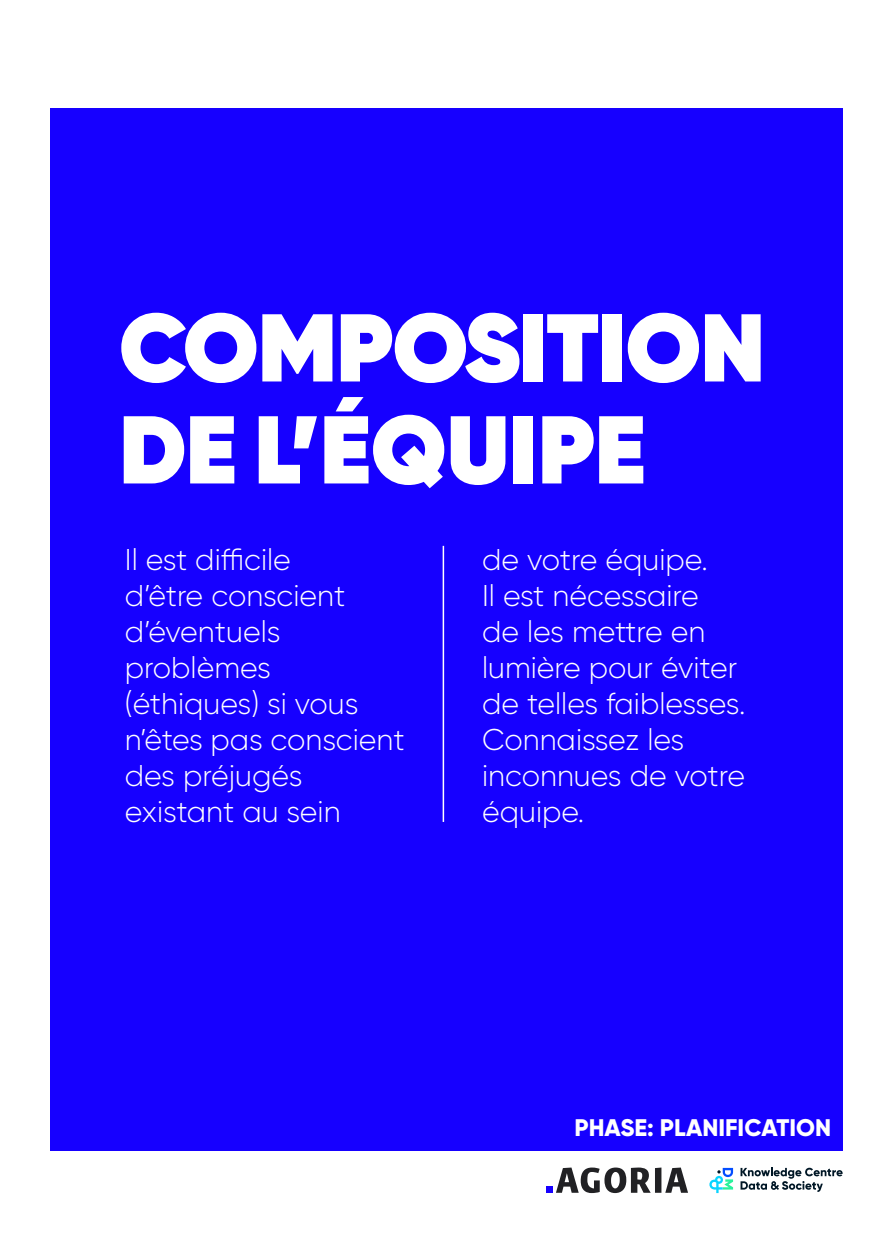
<style>
.page{position:relative;width:893px;height:1259px;background:#fff}
.page>*{position:absolute;margin:0;border:0;box-sizing:border-box;transform-origin:0 0}
.t1{font:800 96px/102px "Gilroy";letter-spacing:-.015em;color:#fff}
.t2{font:300 30px/36px "Gilroy";color:#fff}
.t3{font:800 24px "Gilroy";color:#fff}
</style>
<div class="page">
<div style="left:50px;top:108px;width:793px;height:1043px;background:#1600ff"></div>
<div style="left:655px;top:1167px;width:6px;height:25px;background:#212124"></div>
<svg style="left:665px;top:1167px;width:23px;height:25px"></svg>
<svg style="left:547px;top:1167px;width:104px;height:26px"></svg>
<svg style="left:709px;top:1168px;width:24px;height:25px"></svg>
<svg style="left:740px;top:1167px;width:103px;height:25px"></svg>
<hr style="left:443px;top:546px;width:1px;height:276px;background:#fff">
<h1 class="t1" style="left:119px;top:296px;width:648px">COMPOSITION<br>DE L’ÉQUIPE</h1>
<p class="t2" style="left:125px;top:541px;width:281px">Il est difficile<br>d’être conscient d’éventuels problèmes (éthiques) si vous n’êtes pas conscient des préjugés existant au sein</p>
<p class="t2" style="left:482px;top:541px;width:265px">de votre équipe.<br>Il est nécessaire<br>de les mettre en lumière pour éviter de telles faiblesses.<br>Connaissez les inconnues de votre équipe.</p>
<p class="t3" style="left:574px;top:1112px;width:258px">PHASE: PLANIFICATION</p>
</div>
